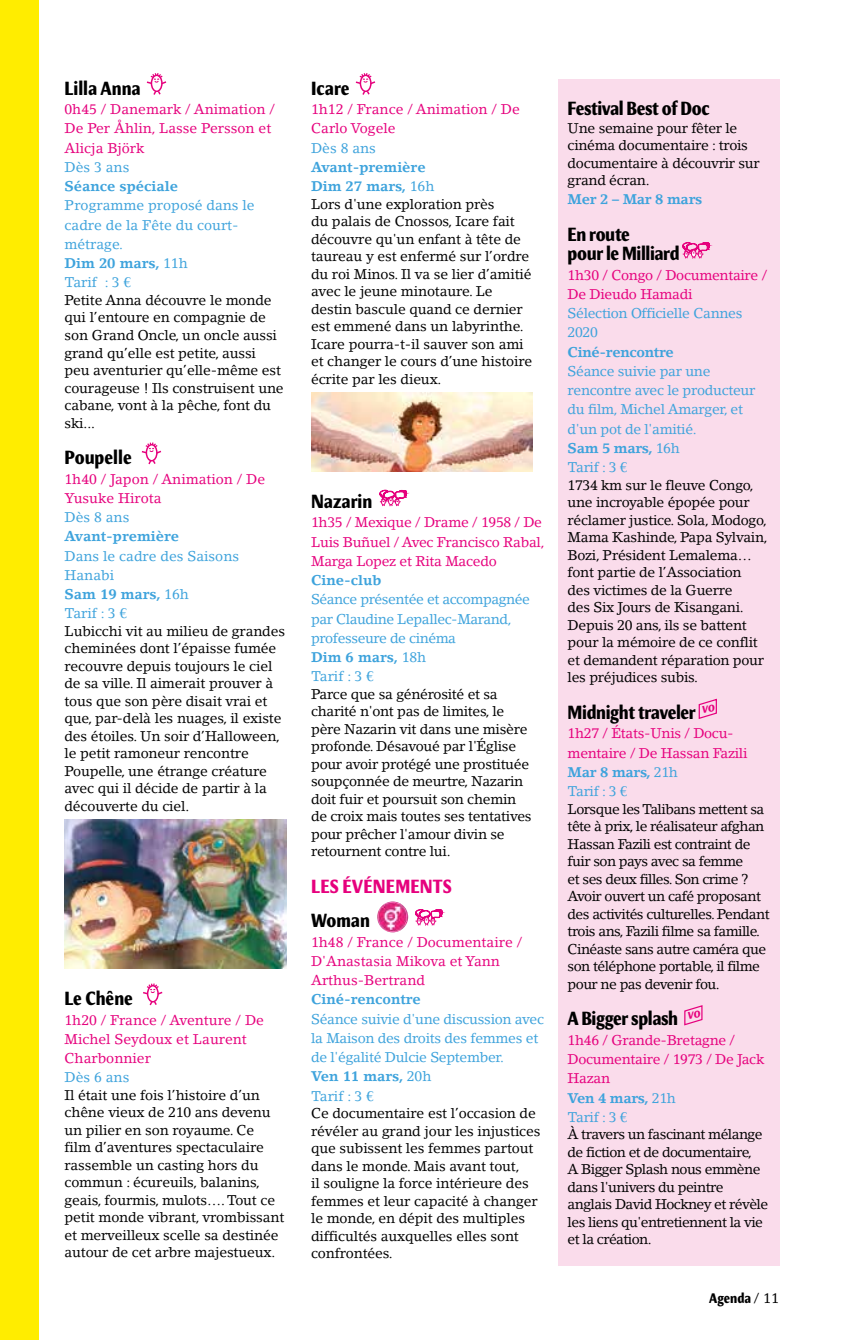
<style>
.page{position:relative;width:844px;height:1340px;background:#fff}
.page>*{position:absolute;margin:0;border:0;box-sizing:border-box;transform-origin:0 0}
.t1{font:700 condensed 19.25px/19.2px "Meadow Pro";letter-spacing:-.02em;color:#000}
.t2{font:700 condensed 19.25px "Meadow Pro";color:#000}
.t3{font:700 condensed 19.25px "Meadow Pro";letter-spacing:.01em;color:#e6007d}
.t4{font:14px/17.5px "Lino Letter";letter-spacing:-.01em;color:#000}
.t5{font:14px/19.2px "Lino Letter";letter-spacing:-.01em;color:#e6007d}
.t6{font:14px/17.5px "Lino Letter";letter-spacing:-.04em;color:#000}
.t7{font:14px/19.2px "Lino Letter";letter-spacing:-.02em;color:#3ea3dc}
.t8{font:14px/19.2px "Lino Letter";color:#3ea3dc}
.t9{font:700 14px/19.2px "Lino Letter";color:#3ea3dc}
.t10{font:700 14px "Lino Letter";letter-spacing:-.02em;color:#3ea3dc}
.t11{font:700 condensed 14px "Meadow Pro";color:#000}
.s1{font-weight:700}
.s2{font-weight:400}
.s3{font-weight:700;color:#3ea3dc}
.s4{color:#3ea3dc}
.s5{font-family:"Lino Letter";font-weight:400;font-stretch:normal}
</style>
<div class="page">
<svg style="left:146px;top:73px;width:21px;height:22px"></svg>
<svg style="left:141px;top:442px;width:21px;height:23px"></svg>
<img style="left:64px;top:819px;width:222px;height:149px">
<svg style="left:143px;top:983px;width:20px;height:23px"></svg>
<svg style="left:355px;top:73px;width:21px;height:22px"></svg>
<img style="left:311px;top:392px;width:221px;height:79px">
<svg style="left:379px;top:490px;width:27px;height:17px"></svg>
<img style="left:377px;top:901px;width:31px;height:31px;border-radius:15px">
<svg style="left:415px;top:909px;width:27px;height:17px"></svg>
<div style="left:557px;top:79px;width:222px;height:1186px;background:#fadceb"></div>
<svg style="left:682px;top:242px;width:27px;height:17px"></svg>
<div style="left:0;top:0;width:39px;height:1339px;background:#ffed00"></div>
<svg style="left:698px;top:698px;width:19px;height:21px"></svg>
<svg style="left:684px;top:1005px;width:19px;height:21px"></svg>
<h1 class="t2" style="left:64px;top:77px;width:78px">Lilla Anna</h1>
<p class="t5" style="left:64px;top:100px;width:212px">0h45 / Danemark / Animation /<br>De Per Åhlin, Lasse Persson et<br>Alicja Björk</p>
<p class="t7" style="left:64px;top:157px;width:66px">Dès 3 ans</p>
<p class="t9" style="left:64px;top:177px;width:115px">Séance spéciale</p>
<p class="t8" style="left:64px;top:196px;width:192px">Programme proposé dans le cadre de la Fête du court&shy;métrage.<br><span class="s1">Dim 20 mars,</span> 11h<br>Tarif : 3 €</p>
<p class="t4" style="left:64px;top:291px;width:221px">Petite Anna découvre le monde qui l’entoure en compagnie de son Grand Oncle, un oncle aussi grand qu’elle est petite, aussi peu aventurier qu’elle-même est courageuse ! Ils construisent une cabane, vont à la pêche, font du ski...</p>
<h1 class="t2" style="left:64px;top:446px;width:69px">Poupelle</h1>
<p class="t5" style="left:64px;top:469px;width:202px">1h40 / Japon / Animation / De<br>Yusuke Hirota</p>
<p class="t7" style="left:64px;top:507px;width:66px">Dès 8 ans</p>
<p class="t9" style="left:64px;top:527px;width:116px">Avant-première</p>
<p class="t8" style="left:64px;top:546px;width:176px">Dans le cadre des Saisons<br>Hanabi<br><span class="s1">Sam 19 mars,</span> 16h<br>Tarif : 3 €</p>
<p class="t4" style="left:64px;top:622px;width:222px">Lubicchi vit au milieu de grandes cheminées dont l’épaisse fumée recouvre depuis toujours le ciel de sa ville. Il aimerait prouver à tous que son père disait vrai et que, par-delà les nuages, il existe des étoiles. Un soir d’Halloween, le petit ramoneur rencontre<br>Poupelle, une étrange créature avec qui il décide de partir à la découverte du ciel.</p>
<h1 class="t1" style="left:64px;top:989px;width:70px">Le Chêne</h1>
<p class="t5" style="left:64px;top:1010px;width:201px">1h20 / France / Aventure / De<br>Michel Seydoux et Laurent<br>Charbonnier</p>
<p class="t7" style="left:64px;top:1067px;width:66px">Dès 6 ans</p>
<p class="t4" style="left:64px;top:1086px;width:221px">Il était une fois l’histoire d’un chêne vieux de 210 ans devenu un pilier en son royaume. Ce<br>film d’aventures spectaculaire rassemble un casting hors du commun : écureuils, balanins, geais, fourmis, mulots…. Tout ce petit monde vibrant, vrombissant et merveilleux scelle sa destinée autour de cet arbre majestueux.</p>
<h1 class="t1" style="left:311px;top:79px;width:40px">Icare</h1>
<p class="t5" style="left:311px;top:100px;width:210px">1h12 / France / Animation / De<br>Carlo Vogele</p>
<p class="t7" style="left:311px;top:138px;width:66px">Dès 8 ans</p>
<p class="t9" style="left:311px;top:157px;width:125px">Avant-première<br>Dim 27 mars, <span class="s2">16h</span></p>
<p class="t4" style="left:311px;top:195px;width:222px">Lors d'une exploration près<br>du palais de Cnossos, Icare fait découvre qu'un enfant à tête de taureau y est enfermé sur l’ordre du roi Minos. Il va se lier d’amitié avec le jeune minotaure. Le destin bascule quand ce dernier est emmené dans un labyrinthe.<br>Icare pourra-t-il sauver son ami et changer le cours d’une histoire écrite par les dieux.</p>
<h1 class="t2" style="left:311px;top:490px;width:63px">Nazarin</h1>
<p class="t5" style="left:311px;top:513px;width:235px">1h35 / Mexique / Drame / 1958 / De<br>Luis Buñuel / Avec Francisco Rabal,<br>Marga Lopez et Rita Macedo</p>
<p class="t9" style="left:311px;top:570px;width:72px">Cine-club</p>
<p class="t7" style="left:311px;top:590px;width:220px">Séance présentée et accompagnée par Claudine Lepallec-Marand, professeure de cinéma<br><span class="s1">Dim 6 mars,</span> 18h<br>Tarif : 3 €</p>
<p class="t4" style="left:311px;top:685px;width:222px">Parce que sa générosité et sa charité n'ont pas de limites, le père Nazarin vit dans une misère profonde. Désavoué par l'Église pour avoir protégé une prostituée soupçonnée de meurtre, Nazarin doit fuir et poursuit son chemin de croix mais toutes ses tentatives pour prêcher l'amour divin se retournent contre lui.</p>
<h1 class="t3" style="left:311px;top:875px;width:142px">LES ÉVÉNEMENTS</h1>
<h1 class="t1" style="left:311px;top:911px;width:60px">Woman</h1>
<p class="t5" style="left:311px;top:932px;width:212px">1h48 / France / Documentaire /<br>D'Anastasia Mikova et Yann<br>Arthus-Bertrand</p>
<p class="t9" style="left:311px;top:989px;width:111px">Ciné-rencontre</p>
<p class="t7" style="left:311px;top:1009px;width:234px">Séance suivie d'une discussion avec la Maison des droits des femmes et de l'égalité Dulcie September.<br><span class="s1">Ven 11 mars,</span> 20h<br>Tarif : 3 €</p>
<p class="t4" style="left:311px;top:1104px;width:231px">Ce documentaire est l’occasion de révéler au grand jour les injustices que subissent les femmes partout dans le monde. Mais avant tout,<br>il souligne la force intérieure des femmes et leur capacité à changer le monde, en dépit des multiples difficultés auxquelles elles sont confrontées.</p>
<h1 class="t1" style="left:567px;top:99px;width:143px">Festival Best of Doc</h1>
<p class="t4" style="left:567px;top:119px;width:193px">Une semaine pour fêter le cinéma documentaire : trois documentaire à découvrir sur grand écran.</p>
<p class="t10" style="left:567px;top:191px;width:136px">Mer 2 – Mar 8 mars</p>
<h1 class="t1" style="left:567px;top:225px;width:113px">En route<br>pour le Milliard</h1>
<p class="t5" style="left:567px;top:265px;width:201px">1h30 / Congo / Documentaire /<br>De Dieudo Hamadi</p>
<p class="t7" style="left:567px;top:303px;width:176px">Sélection Officielle Cannes<br>2020</p>
<p class="t10" style="left:567px;top:343px;width:108px">Ciné-rencontre</p>
<p class="t7" style="left:567px;top:361px;width:189px">Séance suivie par une rencontre avec le producteur du film, Michel Amarger, et d'un pot de l'amitié.<br><span class="s1">Sam 5 mars,</span> 16h<br>Tarif : 3 €</p>
<p class="t4" style="left:567px;top:476px;width:201px">1734 km sur le fleuve Congo, une incroyable épopée pour réclamer justice. Sola, Modogo,<br>Mama Kashinde, Papa Sylvain,<br>Bozi, Président Lemalema… font partie de l’Association des victimes de la Guerre<br>des Six Jours de Kisangani.<br>Depuis 20 ans, ils se battent pour la mémoire de ce conflit et demandent réparation pour les préjudices subis.</p>
<h1 class="t1" style="left:567px;top:703px;width:130px">Midnight traveler</h1>
<p class="t5" style="left:567px;top:723px;width:181px">1h27 / États-Unis / Docu&shy;mentaire / De Hassan Fazili<br><span class="s3">Mar 8 mars,</span> <span class="s4">21h<br>Tarif : 3 €</span></p>
<p class="t6" style="left:567px;top:800px;width:203px">Lorsque les Talibans mettent sa tête à prix, le réalisateur afghan<br>Hassan Fazili est contraint de fuir son pays avec sa femme<br>et ses deux filles. Son crime ?<br>Avoir ouvert un café proposant des activités culturelles. Pendant trois ans, Fazili filme sa famille.<br>Cinéaste sans autre caméra que son téléphone portable, il filme pour ne pas devenir fou.</p>
<h1 class="t1" style="left:567px;top:1009px;width:112px">A Bigger splash</h1>
<p class="t5" style="left:567px;top:1030px;width:198px">1h46 / Grande-Bretagne /<br>Documentaire / 1973 / De Jack<br>Hazan<br><span class="s3">Ven 4 mars,</span> <span class="s4">21h<br>Tarif : 3 €</span></p>
<p class="t6" style="left:567px;top:1125px;width:202px">À travers un fascinant mélange de fiction et de documentaire,<br>A Bigger Splash nous emmène dans l'univers du peintre anglais David Hockney et révèle les liens qu'entretiennent la vie et la création.</p>
<p class="t11" style="left:709px;top:1290px;width:71px">Agenda <span class="s5">/ 11</span></p>
</div>
